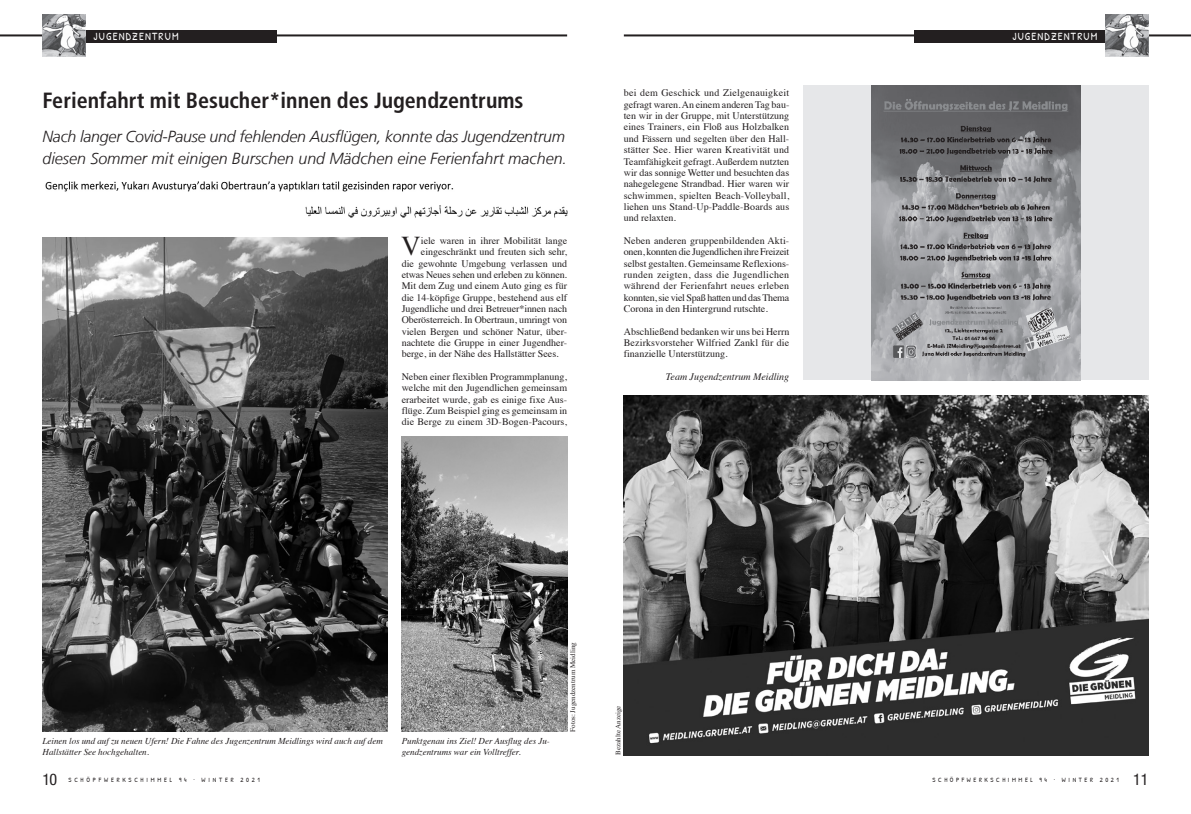
<style>
.page{position:relative;width:1191px;height:814px;background:#fff}
.page>*{position:absolute;margin:0;border:0;box-sizing:border-box;transform-origin:0 0}
.t1{font:27.1px "Times";color:#231f20}
.t2{font:700 condensed 22px "Frutiger LT Com";color:#231f20}
.t3{font:italic 300 16px/22.7px "Frutiger LT Com";letter-spacing:-.015em;color:#231f20}
.t4{font:condensed 16px "Helvetica Neue LT Pro";color:#231f20}
.t5{font:11px "Patrick Hand";letter-spacing:.11em;color:#fff}
.t6{font:10px/11.3px "Times";color:#231f20;text-align:justify}
.t7{font:italic 10px "Times";color:#231f20}
.t8{font:italic 9px/11px "Times";color:#231f20}
.t9{font:7px "Times";color:#231f20}
.t10{font:6.5px "Patrick Hand";letter-spacing:.43em;color:#231f20}
.t11{font:6.5px "Patrick Hand";letter-spacing:.41em;color:#231f20}
</style>
<div class="page">
<hr style="left:624px;top:34px;width:567px;height:2px;background:#231f20">
<div style="left:914px;top:30px;width:192px;height:12px;background:#231f20"></div>
<hr style="left:0;top:34px;width:567px;height:2px;background:#231f20">
<div style="left:85px;top:30px;width:192px;height:12px;background:#231f20"></div>
<img style="left:43px;top:14px;width:42px;height:43px">
<img style="left:1106px;top:14px;width:42px;height:43px">
<img style="left:624px;top:395px;width:524px;height:360px">
<img style="left:402px;top:437px;width:165px;height:294px">
<img style="left:43px;top:238px;width:344px;height:493px">
<div style="left:803px;top:85px;width:345px;height:295px;background:#e6e7e9"></div>
<img style="left:871px;top:85px;width:209px;height:295px">
<img style="left:45px;top:181px;width:409px;height:11px">
<img style="left:305px;top:206px;width:262px;height:12px">
<p class="t5" style="left:94px;top:28px;width:86px">JUGENDZENTRUM</p>
<p class="t5" style="left:1012px;top:28px;width:86px">JUGENDZENTRUM</p>
<h2 class="t2" style="left:43px;top:87px;width:482px">Ferienfahrt mit Besucher*innen des Jugendzentrums</h2>
<h3 class="t3" style="left:43px;top:125px;width:526px">Nach langer Covid-Pause und fehlenden Ausflügen, konnte das Jugendzentrum diesen Sommer mit einigen Burschen und Mädchen eine Ferienfahrt machen.</h3>
<h1 class="t1" style="left:401px;top:221px;width:21px">V</h1>
<p class="t6" style="left:421px;top:234px;width:148px">iele waren in ihrer Mobilität lange</p>
<p class="t6" style="left:421px;top:245px;width:148px">eingeschränkt und freuten sich sehr,</p>
<p class="t6" style="left:402px;top:257px;width:167px">die gewohnte Umgebung verlassen und</p>
<p class="t6" style="left:402px;top:268px;width:167px">etwas Neues sehen und erleben zu können.</p>
<p class="t6" style="left:402px;top:279px;width:167px">Mit dem Zug und einem Auto ging es für</p>
<p class="t6" style="left:402px;top:291px;width:167px">die 14-köpfige Gruppe, bestehend aus elf</p>
<p class="t6" style="left:402px;top:302px;width:167px">Jugendliche und drei Betreuer*innen nach</p>
<p class="t6" style="left:402px;top:313px;width:167px">Oberösterreich. In Obertraun, umringt von</p>
<p class="t6" style="left:402px;top:325px;width:167px">vielen Bergen und schöner Natur, über-</p>
<p class="t6" style="left:402px;top:336px;width:167px">nachtete die Gruppe in einer Jugendher-</p>
<p class="t6" style="left:402px;top:347px;width:159px">berge, in der Nähe des Hallstätter Sees.</p>
<p class="t6" style="left:402px;top:370px;width:167px">Neben einer flexiblen Programmplanung, welche mit den Jugendlichen gemeinsam erarbeitet wurde, gab es einige fixe Aus&shy;flüge. Zum Beispiel ging es gemeinsam in die Berge zu einem 3D-Bogen-Pacours,</p>
<p class="t6" style="left:624px;top:87px;width:167px">bei dem Geschick und Zielgenauigkeit gefragt waren. An einem anderen Tag bau&shy;ten wir in der Gruppe, mit Unterstützung eines Trainers, ein Floß aus Holzbalken und Fässern und segelten über den Hall&shy;stätter See. Hier waren Kreativität und Teamfähigkeit gefragt. Außerdem nutzten wir das sonnige Wetter und besuchten das nahegelegene Strandbad. Hier waren wir schwimmen, spielten Beach-Volleyball, liehen uns Stand-Up-Paddle-Boards aus und relaxten.</p>
<p class="t6" style="left:624px;top:234px;width:167px">Neben anderen gruppenbildenden Akti&shy;onen, konnten die Jugendlichen ihre Freizeit selbst gestalten. Gemeinsame Reflexions&shy;runden zeigten, dass die Jugendlichen während der Ferienfahrt neues erleben konnten, sie viel Spaß hatten und das Thema Corona in den Hintergrund rutschte.</p>
<p class="t6" style="left:624px;top:325px;width:167px">Abschließend bedanken wir uns bei Herrn Bezirksvorsteher Wilfried Zankl für die finanzielle Unterstützung.</p>
<p class="t7" style="left:666px;top:368px;width:125px">Team Jugendzentrum Meidling</p>
<p class="t8" style="left:43px;top:735px;width:342px">Leinen los und auf zu neuen Ufern! Die Fahne des Jugenzentrum Meidlings wird auch auf dem<br>Hallstätter See hochgehalten.</p>
<p class="t8" style="left:402px;top:735px;width:150px">Punktgenau ins Ziel! Der Ausflug des Ju&shy;gendzentrums war ein Volltreffer.</p>
<p class="t9" style="left:566px;top:731px;width:91px;rotate:-90deg">Fotos: Jugendzentrum Meidling</p>
<p class="t9" style="left:611px;top:754px;width:51px;rotate:-90deg">Bezahlte Anzeige</p>
<h3 class="t4" style="left:43px;top:770px;width:16px">10</h3>
<p class="t10" style="left:69px;top:774px;width:193px">SCHÖPFWERKSCHIMMEL 94 . WINTER 2021</p>
<p class="t11" style="left:932px;top:774px;width:188px">SCHÖPFWERKSCHIMMEL 94 . WINTER 2021</p>
<h3 class="t4" style="left:1133px;top:770px;width:17px">11</h3>
</div>
